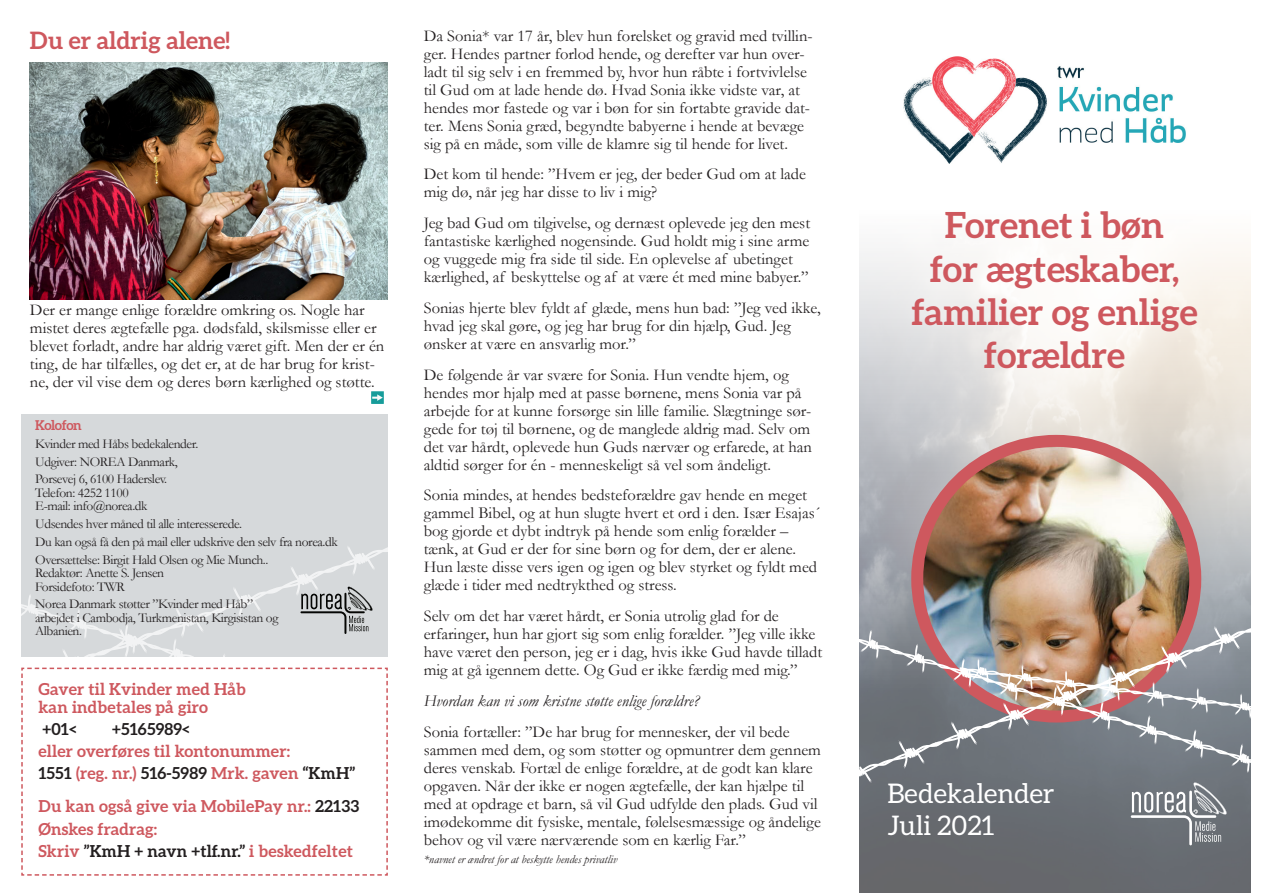
<style>
.page{position:relative;width:1263px;height:893px;background:#fff}
.page>*{position:absolute;margin:0;border:0;box-sizing:border-box;transform-origin:0 0}
.Overskrifter__Fokus{font:700 36px/43.2px "Aleo";color:#ce585e;text-align:center}
.Bedekalender_Januar{font:27px "Aleo";color:#fff}
.Overskrifter__Fokus-2{font:700 24px "Aleo";color:#ce585e}
.Beder_for{font:16.5px/18px "Garamond";color:#231f20}
.Gaver{font:700 16.5px/18px "Aleo";letter-spacing:.01em;color:#ce585e}
.Beder_for-2{font:italic 16.5px "Garamond";color:#231f20}
.Gaver-2{font:700 16.5px "Aleo";letter-spacing:.01em;color:#231f20}
.Kolorfon{font:13.5px/13.5px "Garamond";letter-spacing:-.03em;color:#231f20}
.Kolorfon-2{font:700 13.5px "Aleo";letter-spacing:-.03em;color:#ce585e}
.Beder_for-3{font:italic 12px "Garamond";color:#231f20}
.s1{color:#231f20}
</style>
<div class="page">
<img style="left:859px;top:56px;width:391px;height:837px">
<div style="left:903px;top:203px;width:303px;height:174px;background:#fff;opacity:.17"></div>
<img style="left:904px;top:57px;width:301px;height:106px">
<img style="left:917px;top:441px;width:276px;height:185px">
<div style="left:911px;top:435px;width:290px;height:287px;border:12px solid #ce585e;border-radius:50%"></div>
<svg style="left:859px;top:626px;width:392px;height:219px;background:#878384"></svg>
<img style="left:30px;top:62px;width:358px;height:238px">
<div style="left:21px;top:415px;width:367px;height:242px;background:#d6d9db"></div>
<svg style="left:371px;top:391px;width:12px;height:13px"></svg>
<svg style="left:21px;top:547px;width:367px;height:329px"></svg>
<p class="Overskrifter__Fokus-2" style="left:30px;top:27px;width:202px">Du er aldrig alene!</p>
<p class="Beder_for" style="left:424px;top:26px;width:390px">Da Sonia* var 17 år, blev hun forelsket og gravid med tvillin&shy;ger. Hendes partner forlod hende, og derefter var hun over&shy;ladt til sig selv i en fremmed by, hvor hun råbte i fortvivlelse til Gud om at lade hende dø. Hvad Sonia ikke vidste var, at hendes mor fastede og var i bøn for sin fortabte gravide dat&shy;ter. Mens Sonia græd, begyndte babyerne i hende at bevæge sig på en måde, som ville de klamre sig til hende for livet.</p>
<p class="Beder_for" style="left:424px;top:165px;width:384px">Det kom til hende: ”Hvem er jeg, der beder Gud om at lade mig dø, når jeg har disse to liv i mig?</p>
<p class="Beder_for" style="left:424px;top:213px;width:388px">Jeg bad Gud om tilgivelse, og dernæst oplevede jeg den mest fantastiske kærlighed nogensinde. Gud holdt mig i sine arme og vuggede mig fra side til side. En oplevelse af ubetinget kærlighed, af beskyttelse og af at være ét med mine babyer.”</p>
<p class="Beder_for" style="left:424px;top:298px;width:398px">Sonias hjerte blev fyldt af glæde, mens hun bad: ”Jeg ved ikke, hvad jeg skal gøre, og jeg har brug for din hjælp, Gud. Jeg ønsker at være en ansvarlig mor.”</p>
<p class="Beder_for" style="left:424px;top:365px;width:390px">De følgende år var svære for Sonia. Hun vendte hjem, og hendes mor hjalp med at passe børnene, mens Sonia var på arbejde for at kunne forsørge sin lille familie. Slægtninge sør&shy;gede for tøj til børnene, og de manglede aldrig mad. Selv om det var hårdt, oplevede hun Guds nærvær og erfarede, at han aldtid sørger for én - menneskeligt så vel som åndeligt.</p>
<p class="Beder_for" style="left:424px;top:486px;width:398px">Sonia mindes, at hendes bedsteforældre gav hende en meget gammel Bibel, og at hun slugte hvert et ord i den. Især Esajas´ bog gjorde et dybt indtryk på hende som enlig forælder – tænk, at Gud er der for sine børn og for dem, der er alene.<br>Hun læste disse vers igen og igen og blev styrket og fyldt med glæde i tider med nedtrykthed og stress.</p>
<p class="Beder_for" style="left:424px;top:606px;width:400px">Selv om det har været hårdt, er Sonia utrolig glad for de erfaringer, hun har gjort sig som enlig forælder. ”Jeg ville ikke have været den person, jeg er i dag, hvis ikke Gud havde tilladt mig at gå igennem dette. Og Gud er ikke færdig med mig.”</p>
<p class="Beder_for-2" style="left:424px;top:689px;width:277px">Hvordan kan vi som kristne støtte enlige forældre?</p>
<p class="Beder_for" style="left:424px;top:722px;width:399px">Sonia fortæller: ”De har brug for mennesker, der vil bede sammen med dem, og som støtter og opmuntrer dem gennem deres venskab. Fortæl de enlige forældre, at de godt kan klare opgaven. Når der ikke er nogen ægtefælle, der kan hjælpe til med at opdrage et barn, så vil Gud udfylde den plads. Gud vil imødekomme dit fysiske, mentale, følelsesmæssige og åndelige behov og vil være nærværende som en kærlig Far.”</p>
<p class="Beder_for-3" style="left:424px;top:851px;width:195px">*navnet er ændret for at beskytte hendes privatliv</p>
<p class="Beder_for" style="left:30px;top:300px;width:356px">Der er mange enlige forældre omkring os. Nogle har mistet deres ægtefælle pga. dødsfald, skilsmisse eller er blevet forladt, andre har aldrig været gift. Men der er én ting, de har tilfælles, og det er, at de har brug for krist&shy;ne, der vil vise dem og deres børn kærlighed og støtte.</p>
<p class="Kolorfon-2" style="left:35px;top:417px;width:48px">Kolofon</p>
<p class="Kolorfon" style="left:35px;top:437px;width:165px">Kvinder med Håbs bedekalender.</p>
<p class="Kolorfon" style="left:35px;top:454px;width:144px">Udgiver: NOREA Danmark,</p>
<p class="Kolorfon" style="left:35px;top:472px;width:134px">Porsevej 6, 6100 Haderslev.<br>Telefon: 4252 1100<br>E-mail: info@norea.dk</p>
<p class="Kolorfon" style="left:35px;top:517px;width:208px">Udsendes hver måned til alle interesserede.</p>
<p class="Kolorfon" style="left:35px;top:535px;width:304px">Du kan også få den på mail eller udskrive den selv fra norea.dk</p>
<p class="Kolorfon" style="left:35px;top:552px;width:235px">Oversættelse: Birgit Hald Olsen og Mie Munch..<br>Redaktør: Anette S. Jensen<br>Forsidefoto: TWR</p>
<p class="Kolorfon" style="left:35px;top:597px;width:245px">Norea Danmark støtter ”Kvinder med Håb” arbejdet i Cambodja, Turkmenistan, Kirgisistan og<br>Albanien.</p>
<p class="Gaver" style="left:38px;top:679px;width:209px">Gaver til Kvinder med Håb kan indbetales på giro</p>
<p class="Gaver-2" style="left:42px;top:719px;width:35px">+01&lt;</p>
<p class="Gaver-2" style="left:112px;top:719px;width:79px">+5165989&lt;</p>
<p class="Gaver" style="left:38px;top:742px;width:253px">eller overføres til kontonummer:</p>
<p class="Gaver" style="left:38px;top:764px;width:318px"><span class="s1">1551</span> (reg. nr.) <span class="s1">516-5989</span> Mrk. gaven <span class="s1">“KmH”</span></p>
<p class="Gaver" style="left:38px;top:797px;width:322px">Du kan også give via MobilePay nr.: <span class="s1">22133</span></p>
<p class="Gaver" style="left:38px;top:819px;width:120px">Ønskes fradrag:</p>
<p class="Gaver" style="left:38px;top:841px;width:316px">Skriv <span class="s1">”KmH + navn +tlf.nr.”</span> i beskedfeltet</p>
<p class="Overskrifter__Fokus" style="left:945px;top:203px;width:221px">Forenet i bøn</p>
<p class="Overskrifter__Fokus" style="left:911px;top:246px;width:288px">for ægteskaber, familier og enlige forældre</p>
<p class="Bedekalender_Januar" style="left:887px;top:778px;width:169px">Bedekalender</p>
<p class="Bedekalender_Januar" style="left:887px;top:810px;width:108px">Juli 2021</p>
</div>
